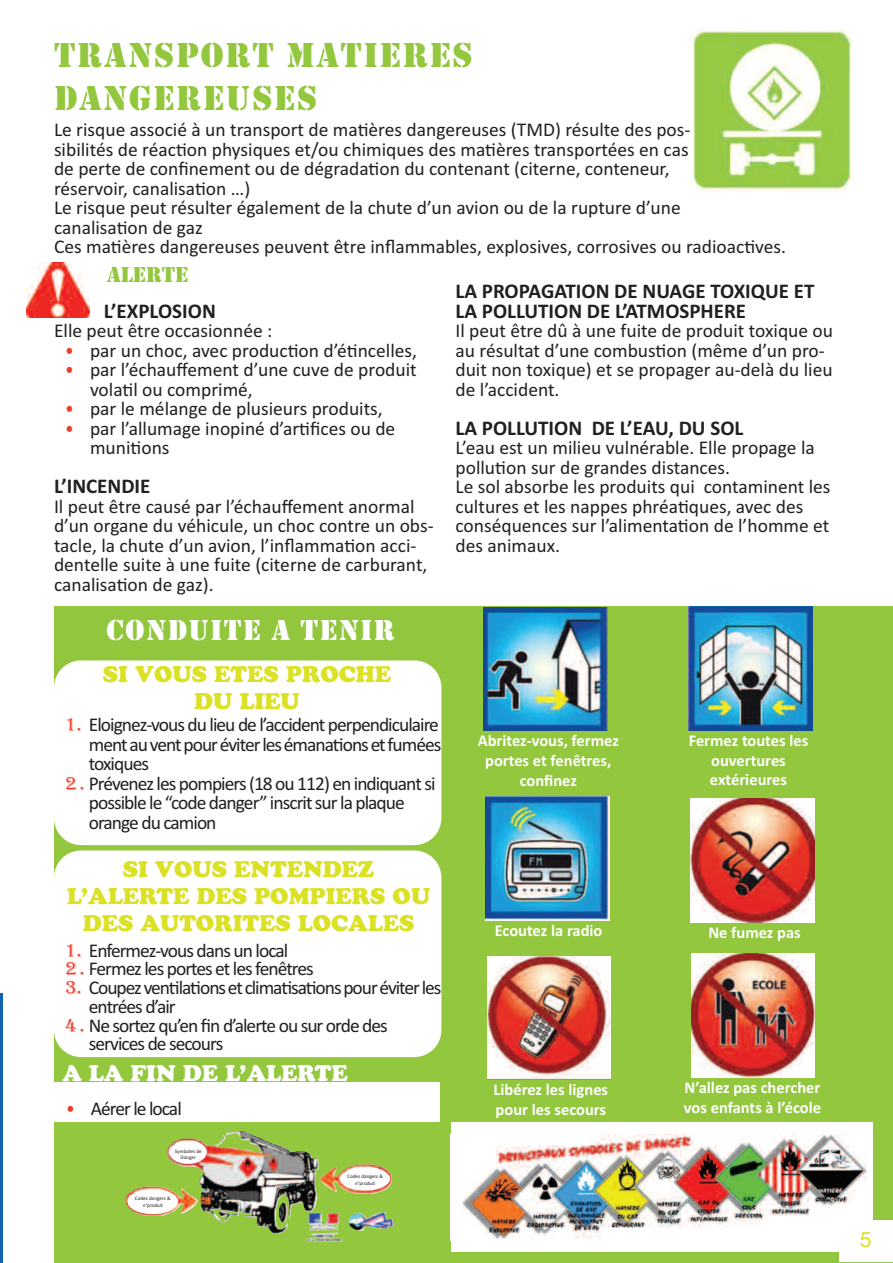
<style>
.page{position:relative;width:893px;height:1263px;background:#fff}
.page>*{position:absolute;margin:0;border:0;box-sizing:border-box;transform-origin:0 0}
.t1{font:36px/43.2px "Stencil";letter-spacing:.05em;color:#92c73e}
.t2{font:30px "Stencil";letter-spacing:.05em;color:#fff}
.t3{font:22.5px/27px "Cooper Black Std";color:#dbe124;text-align:center}
.t4{font:22.5px "Cooper Black Std";color:#fff}
.t5{font:22.5px "Stencil";color:#92c73e}
.t6{font:700 21px/19.5px "Calibri";color:#231f20}
.t7{font:21px "Arial";color:#dbe124}
.t8{font:19.5px/19.5px "Calibri";color:#231f20}
.t9{font:19.5px/18.8px "Calibri";letter-spacing:-.05em;color:#231f20}
.t10{font:19.5px "Calibri";letter-spacing:-.055em;color:#231f20}
.t11{font:700 16.5px/19.8px "Calibri";color:#fff}
.t12{font:5.25px/6.3px "Calibri";color:#231f20;text-align:center}
.s1{color:#ef3c26}
.s2{font-family:"Algerian";color:#ef3c26}
</style>
<div class="page">
<div style="left:54px;top:606px;width:839px;height:657px;background:#92c73e"></div>
<hr style="left:0;top:993px;width:3px;height:270px;background:#1162b0">
<div style="left:54px;top:660px;width:387px;height:185px;background:#fff;border-radius:27px"></div>
<div style="left:54px;top:850px;width:387px;height:207px;background:#fff;border-radius:27px"></div>
<div style="left:55px;top:1082px;width:385px;height:39px;background:#fff"></div>
<img style="left:484px;top:607px;width:123px;height:124px">
<img style="left:691px;top:953px;width:123px;height:124px">
<img style="left:691px;top:798px;width:123px;height:124px">
<img style="left:689px;top:607px;width:123px;height:124px">
<img style="left:487px;top:956px;width:124px;height:124px">
<img style="left:486px;top:797px;width:123px;height:123px">
<img style="left:26px;top:263px;width:64px;height:55px">
<div style="left:451px;top:1123px;width:421px;height:129px;background:#fff"></div>
<img style="left:462px;top:1134px;width:405px;height:105px">
<img style="left:125px;top:1131px;width:267px;height:110px">
<div style="left:170px;top:1141px;width:37px;height:23px;background:#fff;border-radius:50%"></div>
<div style="left:128px;top:1189px;width:50px;height:25px;background:#fff;border-radius:50%"></div>
<div style="left:340px;top:1167px;width:50px;height:23px;background:#fff;border-radius:50%"></div>
<div style="left:839px;top:1220px;width:53px;height:42px;background:#fff"></div>
<img style="left:691px;top:28px;width:163px;height:165px">
<h1 class="t1" style="left:54px;top:32px;width:420px">TRANSPORT MATIERES<br>DANGEREUSES</h1>
<p class="t8" style="left:54px;top:120px;width:734px">Le risque associé à un transport de matières dangereuses (TMD) résulte des pos-<br>sibilités de réaction physiques et/ou chimiques des matières transportées en cas<br>de perte de confinement ou de dégradation du contenant (citerne, conteneur,<br>réservoir, canalisation …)<br>Le risque peut résulter également de la chute d’un avion ou de la rupture d’une<br>canalisation de gaz<br>Ces matières dangereuses peuvent être inflammables, explosives, corrosives ou radioactives.</p>
<p class="t5" style="left:107px;top:261px;width:83px">ALERTE</p>
<p class="t6" style="left:104px;top:301px;width:114px">L’EXPLOSION</p>
<p class="t8" style="left:54px;top:321px;width:220px">Elle peut être occasionnée :</p>
<p class="t8" style="left:65px;top:340px;width:353px"><span class="s1">•</span> par un choc, avec production d’étincelles,</p>
<p class="t8" style="left:90px;top:360px;width:328px;text-indent:-25px"><span class="s1">•</span> par l’échauffement d’une cuve de produit volatil ou comprimé,</p>
<p class="t8" style="left:65px;top:399px;width:319px"><span class="s1">•</span> par le mélange de plusieurs produits,</p>
<p class="t8" style="left:90px;top:418px;width:307px;text-indent:-25px"><span class="s1">•</span> par l’allumage inopiné d’artifices ou de munitions</p>
<p class="t6" style="left:54px;top:476px;width:98px">L’INCENDIE</p>
<p class="t8" style="left:54px;top:496px;width:381px">Il peut être causé par l’échauffement anormal d’un organe du véhicule, un choc contre un obs&shy;tacle, la chute d’un avion, l’inflammation acci&shy;dentelle suite à une fuite (citerne de carburant, canalisation de gaz).</p>
<h2 class="t2" style="left:107px;top:612px;width:290px">CONDUITE A TENIR</h2>
<p class="t3" style="left:103px;top:663px;width:290px">SI VOUS ETES PROCHE<br>DU LIEU</p>
<p class="t9" style="left:65px;top:715px;width:375px"><span class="s2">1.</span> Eloignez-vous du lieu de l’accident perpendiculaire</p>
<p class="t9" style="left:89px;top:735px;width:354px">mentauventpouréviterlesémanationsetfumées</p>
<p class="t9" style="left:89px;top:754px;width:62px">toxiques</p>
<p class="t9" style="left:65px;top:774px;width:372px"><span class="s2">2 .</span> Prévenez les pompiers (18 ou 112) en indiquant si</p>
<p class="t9" style="left:89px;top:793px;width:317px">possible le “code danger” inscrit sur la plaque</p>
<p class="t9" style="left:89px;top:813px;width:129px">orange du camion</p>
<p class="t3" style="left:67px;top:857px;width:365px">SI VOUS ENTENDEZ<br>L’ALERTE DES POMPIERS OU<br>DES AUTORITES LOCALES</p>
<p class="t9" style="left:65px;top:940px;width:250px"><span class="s2">1.</span> Enfermez-vous dans un local<br><span class="s2">2 .</span> Fermez les portes et les fenêtres</p>
<p class="t10" style="left:65px;top:976px;width:378px"><span class="s2">3.</span> Coupezventilationsetclimatisationspouréviterles</p>
<p class="t9" style="left:89px;top:997px;width:88px">entrées d’air</p>
<p class="t9" style="left:65px;top:1015px;width:324px"><span class="s2">4 .</span> Ne sortez qu’en fin d’alerte ou sur orde des</p>
<p class="t9" style="left:89px;top:1034px;width:136px">services de secours</p>
<p class="t4" style="left:62px;top:1065px;width:287px">A LA FIN DE L’ALERTE</p>
<p class="t9" style="left:66px;top:1098px;width:117px"><span class="s1">•</span> Aérer le local</p>
<p class="t12" style="left:175px;top:1148px;width:28px">Symboles de<br>Danger</p>
<p class="t12" style="left:135px;top:1195px;width:37px">Codes dangers &amp; n°produit</p>
<p class="t12" style="left:347px;top:1173px;width:37px">Codes dangers &amp; n°produit</p>
<p class="t6" style="left:455px;top:281px;width:361px">LA PROPAGATION DE NUAGE TOXIQUE ET<br>LA POLLUTION DE L’ATMOSPHERE</p>
<p class="t8" style="left:455px;top:321px;width:379px">Il peut être dû à une fuite de produit toxique ou au résultat d’une combustion (même d’un pro&shy;duit non toxique) et se propager au-delà du lieu de l’accident.</p>
<p class="t6" style="left:455px;top:418px;width:289px">LA POLLUTION DE L’EAU, DU SOL</p>
<p class="t8" style="left:455px;top:438px;width:377px">L’eau est un milieu vulnérable. Elle propage la pollution sur de grandes distances.<br>Le sol absorbe les produits qui contaminent les cultures et les nappes phréatiques, avec des conséquences sur l’alimentation de l’homme et des animaux.</p>
<p class="t11" style="left:478px;top:730px;width:143px;text-align:center">Abritez-vous, fermez portes et fenêtres, confinez</p>
<p class="t11" style="left:689px;top:730px;width:121px;text-align:center">Fermez toutes les ouvertures extérieures</p>
<p class="t11" style="left:495px;top:921px;width:109px">Ecoutez la radio</p>
<p class="t11" style="left:708px;top:922px;width:94px">Ne fumez pas</p>
<p class="t11" style="left:494px;top:1079px;width:116px">Libérez les lignes pour les secours</p>
<p class="t11" style="left:684px;top:1078px;width:139px">N’allez pas chercher vos enfants à l’école</p>
<p class="t7" style="left:860px;top:1227px;width:13px">5</p>
</div>
